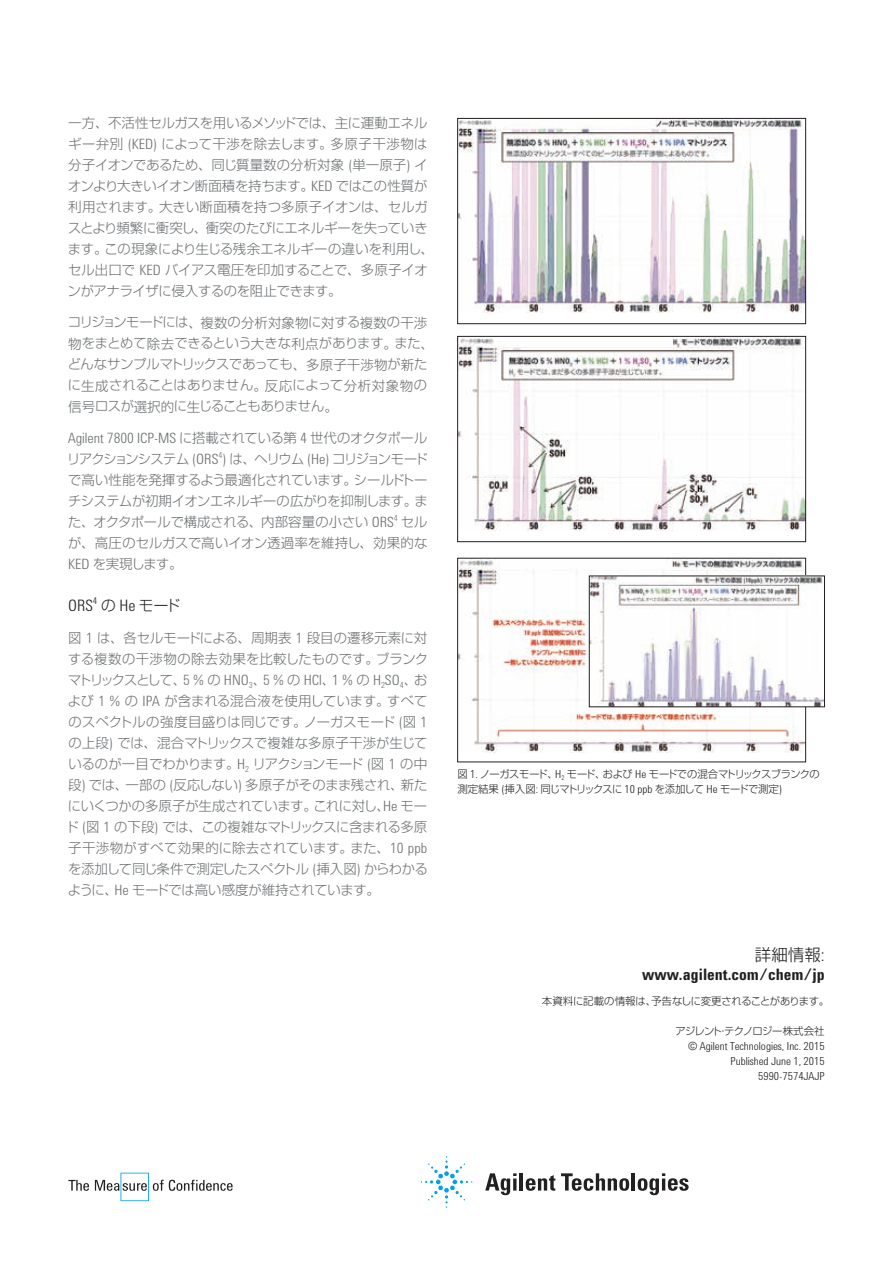
<style>
.page{position:relative;width:893px;height:1263px;background:#fff}
.page>*{position:absolute;margin:0;border:0;box-sizing:border-box;transform-origin:0 0}
.t1{font:300 16.5px "Shin Go Pro";color:#221f20}
.t2{font:700 16.2px "Agilent Condensed CFF";color:#221f20}
.t3{font:300 16.2px "Agilent Condensed CFF";color:#221f20}
.t4{font:300 14.7px "Shin Go Pro";color:#221f20}
.t5{font:300 14.55px "Agilent Condensed CFF";color:#6c6f71}
.t6{font:300 13.5px/21px "Shin Go Pro";color:#6c6f71}
.t7{font:300 13.2px/21px "Shin Go Pro";letter-spacing:-.03em;color:#6c6f71;text-align:justify}
.t8{font:300 13.2px "Shin Go Pro";letter-spacing:-.08em;color:#6c6f71}
.t9{font:300 13.2px "Shin Go Pro";letter-spacing:.005em;color:#6c6f71}
.t10{font:300 11.4px/15px "Agilent Condensed CFF";color:#221f20;text-align:right}
.t11{font:300 10.35px/15px "Shin Go Pro";letter-spacing:-.065em;color:#221f20}
.t12{font:300 9.45px "Agilent Condensed CFF";color:#221f20}
.t13{font:300 8.55px "Agilent Condensed CFF";color:#6c6f71}
.s1{font-size:13.5px}
.s2{font-size:13.2px}
.s3{font-family:"Agilent Condensed CFF";font-size:14.55px}
.s4{font-family:"Shin Go Pro";font-size:13.2px}
.s5{font-family:"Shin Go Pro";font-size:13.5px}
.s6{font-family:"Agilent Condensed CFF";font-size:16.2px}
.s7{font-size:10.5px}
.s8{font-family:"Agilent Condensed CFF";font-size:11.4px}
.s9{font-family:"Agilent Condensed CFF";font-size:17.85px}
</style>
<div class="page">
<img style="left:459px;top:120px;width:345px;height:192px">
<div style="left:457px;top:118px;width:349px;height:206px;border:1px solid #221f20"></div>
<img style="left:459px;top:338px;width:345px;height:192px">
<div style="left:457px;top:336px;width:349px;height:206px;border:1px solid #221f20"></div>
<img style="left:459px;top:560px;width:345px;height:192px">
<img style="left:591px;top:578px;width:232px;height:127px">
<div style="left:589px;top:576px;width:236px;height:131px;border:1px solid #221f20"></div>
<svg style="left:68px;top:1180px;width:21px;height:11px"></svg>
<svg style="left:95px;top:1173px;width:138px;height:28px"></svg>
<svg style="left:485px;top:1173px;width:31px;height:22px"></svg>
<hr style="left:520px;top:1173px;width:3px;height:17px;background:#232021">
<svg style="left:526px;top:1175px;width:29px;height:16px"></svg>
<svg style="left:561px;top:1173px;width:68px;height:18px"></svg>
<hr style="left:632px;top:1173px;width:3px;height:17px;background:#232021">
<svg style="left:638px;top:1173px;width:51px;height:22px"></svg>
<svg style="left:421px;top:1156px;width:51px;height:52px"></svg>
<p class="t7" style="left:68px;top:110px;width:361px"><span class="s1">一方、不活性</span>セルガスを<span class="s1">用</span>いるメソッドでは<span class="s1">、主</span>に<span class="s1">運動</span>エネル</p>
<p class="t6" style="left:68px;top:131px;width:361px"><span class="s2">ギー</span>弁別 <span class="s3">(KED)</span> <span class="s2">によって</span>干渉<span class="s2">を</span>除去<span class="s2">します</span>。多原子干渉物<span class="s2">は</span>分子<span class="s2">イオンであるため</span>、同<span class="s2">じ</span>質量数<span class="s2">の</span>分析対象 <span class="s3">(</span>単一原子<span class="s3">)</span> <span class="s2">イ</span></p>
<p class="t7" style="left:68px;top:173px;width:368px;text-align:left">オンより<span class="s1">大</span>きいイオン<span class="s1">断面積</span>を<span class="s1">持</span>ちます<span class="s1">。</span><span class="s3">KED</span> ではこの<span class="s1">性質</span>が<span class="s1">利用</span>されます<span class="s1">。大</span>きい<span class="s1">断面積</span>を<span class="s1">持</span>つ<span class="s1">多原子</span>イオンは<span class="s1">、</span>セルガスとより<span class="s1">頻繁</span>に<span class="s1">衝突</span>し<span class="s1">、衝突</span>のたびにエネルギーを<span class="s1">失</span>っていきます<span class="s1">。</span>この<span class="s1">現象</span>により<span class="s1">生</span>じる<span class="s1">残余</span>エネルギーの<span class="s1">違</span>いを<span class="s1">利用</span>し<span class="s1">、</span>セル<span class="s1">出口</span>で <span class="s3">KED</span> バイアス<span class="s1">電圧</span>を<span class="s1">印加</span>することで<span class="s1">、多原子</span>イオンがアナライザに<span class="s1">侵入</span>するのを<span class="s1">阻止</span>できます<span class="s1">。</span></p>
<p class="t7" style="left:68px;top:310px;width:368px;text-align:left">コリジョンモードには<span class="s1">、複数</span>の<span class="s1">分析対象物</span>に<span class="s1">対</span>する<span class="s1">複数</span>の<span class="s1">干渉物</span>をまとめて<span class="s1">除去</span>できるという<span class="s1">大</span>きな<span class="s1">利点</span>があります<span class="s1">。</span>また<span class="s1">、</span>どんなサンプルマトリックスであっても<span class="s1">、多原子干渉物</span>が<span class="s1">新</span>たに<span class="s1">生成</span>されることはありません<span class="s1">。反応</span>によって<span class="s1">分析対象物</span>の<span class="s1">信号</span>ロスが<span class="s1">選択的</span>に<span class="s1">生</span>じることもありません<span class="s1">。</span></p>
<p class="t5" style="left:68px;top:427px;width:361px">Agilent 7800 ICP-MS <span class="s4">に</span><span class="s5">搭載</span><span class="s4">されている</span><span class="s5">第</span> 4 <span class="s5">世代</span><span class="s4">のオクタポール</span></p>
<p class="t8" style="left:67px;top:448px;width:362px">リアクションシステム <span class="s3">(ORS )</span> は<span class="s1">、</span>ヘリウム <span class="s3">(He)</span> コリジョンモード</p>
<p class="t13" style="left:218px;top:448px;width:5px">4</p>
<p class="t7" style="left:68px;top:468px;width:361px">で<span class="s1">高</span>い<span class="s1">性能</span>を<span class="s1">発揮</span>するよう<span class="s1">最適化</span>されています<span class="s1">。</span>シールドトーチシステムが<span class="s1">初期</span>イオンエネルギーの<span class="s1">広</span>がりを<span class="s1">抑制</span>します<span class="s1">。</span>また<span class="s1">、</span>オクタポールで<span class="s1">構成</span>される<span class="s1">、内部容量</span>の<span class="s1">小</span>さい <span class="s3">ORS</span></p>
<p class="t13" style="left:394px;top:511px;width:5px">4</p>
<p class="t7" style="left:68px;top:510px;width:361px;text-indent:333px">セルが<span class="s1">、高圧</span>のセルガスで<span class="s1">高</span>いイオン<span class="s1">透過率</span>を<span class="s1">維持</span>し<span class="s1">、効果的</span>な<span class="s3">KED</span> を<span class="s1">実現</span>します<span class="s1">。</span></p>
<p class="t3" style="left:68px;top:594px;width:26px">ORS</p>
<p class="t12" style="left:93px;top:594px;width:6px">4</p>
<p class="t4" style="left:101px;top:594px;width:81px">の <span class="s6">He</span> モード</p>
<p class="t6" style="left:68px;top:626px;width:361px">図 <span class="s3">1</span> <span class="s2">は</span>、各<span class="s2">セルモードによる</span>、周期表 <span class="s3">1</span> 段目<span class="s2">の</span>遷移元素<span class="s2">に</span>対</p>
<p class="t9" style="left:68px;top:648px;width:361px">する<span class="s1">複数</span>の<span class="s1">干渉物</span>の<span class="s1">除去効果</span>を<span class="s1">比較</span>したものです<span class="s1">。</span>ブランク</p>
<p class="t5" style="left:68px;top:669px;width:361px"><span class="s4">マトリックスとして</span><span class="s5">、</span>5 % <span class="s4">の</span> HNO<sub>3</sub><span class="s5">、</span>5 % <span class="s4">の</span> HCl<span class="s5">、</span>1 % <span class="s4">の</span> H<sub>2</sub>SO<sub>4</sub><span class="s5">、</span><span class="s4">お</span></p>
<p class="t7" style="left:65px;top:689px;width:364px">よび <span class="s3">1 %</span> の <span class="s3">IPA</span> が<span class="s1">含</span>まれる<span class="s1">混合液</span>を<span class="s1">使用</span>しています<span class="s1">。</span>すべてのスペクトルの<span class="s1">強度目盛</span>りは<span class="s1">同</span>じです<span class="s1">。</span>ノーガスモード <span class="s3">(</span><span class="s1">図</span> <span class="s3">1</span>の<span class="s1">上段</span><span class="s3">)</span> では<span class="s1">、混合</span>マトリックスで<span class="s1">複雑</span>な<span class="s1">多原子干渉</span>が<span class="s1">生</span>じているのが<span class="s1">一目</span>でわかります<span class="s1">。</span><span class="s3">H</span><sub>2</sub> リアクションモード <span class="s3">(</span><span class="s1">図</span> <span class="s3">1</span> の<span class="s1">中段</span><span class="s3">)</span> では<span class="s1">、一部</span>の <span class="s3">(</span><span class="s1">反応</span>しない<span class="s3">)</span> <span class="s1">多原子</span>がそのまま<span class="s1">残</span>され<span class="s1">、新</span>たにいくつかの<span class="s1">多原子</span>が<span class="s1">生成</span>されています<span class="s1">。</span>これに<span class="s1">対</span>し<span class="s1">、</span><span class="s3">He</span> モード <span class="s3">(</span><span class="s1">図</span> <span class="s3">1</span> の<span class="s1">下段</span><span class="s3">)</span> では<span class="s1">、</span>この<span class="s1">複雑</span>なマトリックスに<span class="s1">含</span>まれる<span class="s1">多原子干渉物</span>がすべて<span class="s1">効果的</span>に<span class="s1">除去</span>されています<span class="s1">。</span>また<span class="s1">、</span><span class="s3">10 ppb</span>を<span class="s1">添加</span>して<span class="s1">同</span>じ<span class="s1">条件</span>で<span class="s1">測定</span>したスペクトル <span class="s3">(</span><span class="s1">挿入図</span><span class="s3">)</span> からわかるように<span class="s1">、</span><span class="s3">He</span> モードでは<span class="s1">高</span>い<span class="s1">感度</span>が<span class="s1">維持</span>されています<span class="s1">。</span></p>
<p class="t11" style="left:457px;top:765px;width:364px"><span class="s7">図</span> <span class="s8">1.</span> ノーガスモード<span class="s7">、</span><span class="s8">H</span><sub>2</sub> モード<span class="s7">、</span>および <span class="s8">He</span> モードでの<span class="s7">混合</span>マトリックスブランクの<span class="s7">測定結果</span> <span class="s8">(</span><span class="s7">挿入図</span><span class="s8">:</span> <span class="s7">同</span>じマトリックスに <span class="s8">10 ppb</span> を<span class="s7">添加</span>して <span class="s8">He</span> モードで<span class="s7">測定</span><span class="s8">)</span></p>
<p class="t1" style="left:755px;top:941px;width:71px">詳細情報<span class="s9">:</span></p>
<p class="t2" style="left:642px;top:962px;width:184px">www.agilent.com/chem/jp</p>
<p class="t11" style="left:542px;top:992px;width:289px"><span class="s7">本資料</span>に<span class="s7">記載</span>の<span class="s7">情報</span>は<span class="s7">、予告</span>なしに<span class="s7">変更</span>されることがあります<span class="s7">。</span></p>
<p class="t11" style="left:675px;top:1022px;width:151px">アジレント<span class="s7">・</span>テクノロジー<span class="s7">株式会社</span></p>
<p class="t10" style="left:688px;top:1037px;width:138px">© Agilent Technologies, Inc. 2015<br>Published June 1, 2015<br>5990-7574JAJP</p>
</div>
